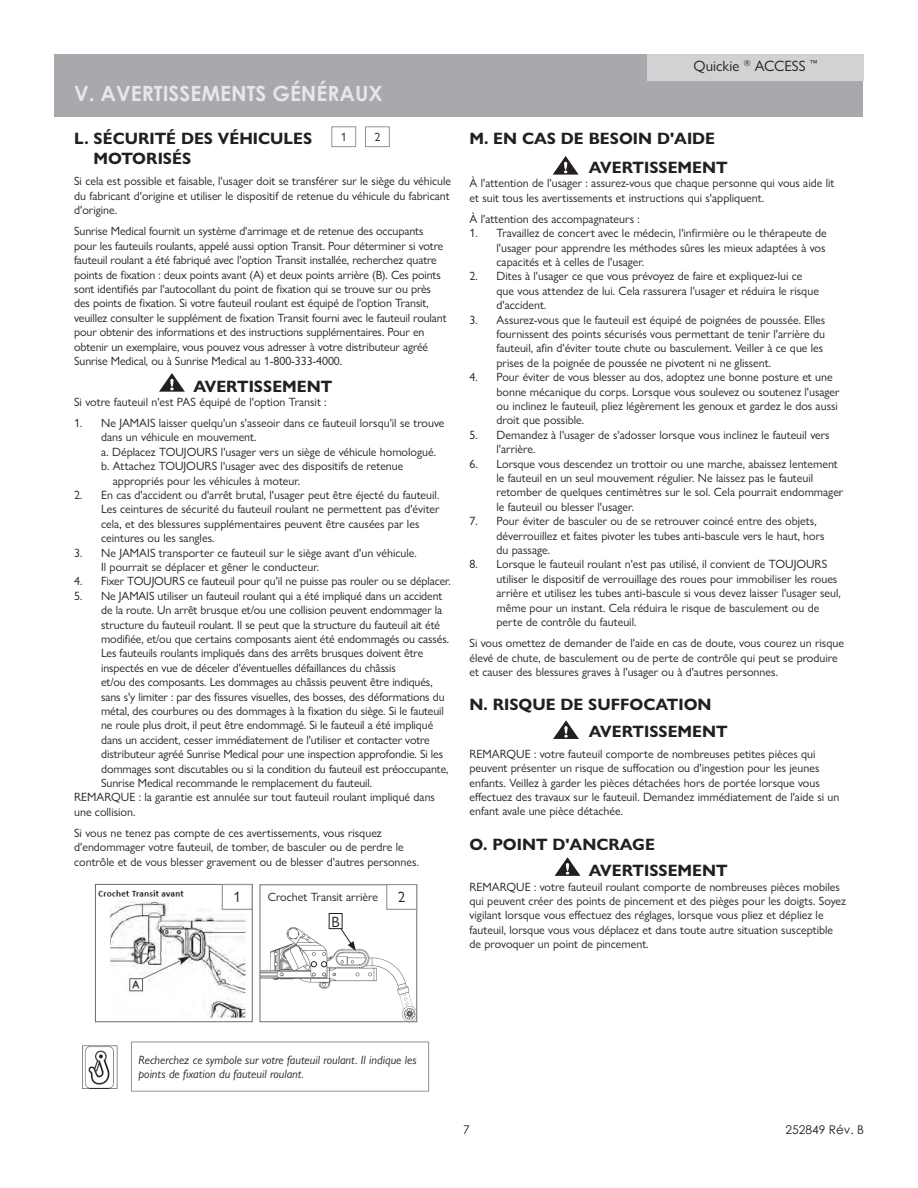
<style>
.page{position:relative;width:918px;height:1188px;background:#fff}
.page>*{position:absolute;margin:0;border:0;box-sizing:border-box;transform-origin:0 0}
.t1{font:700 21px "Century Gothic";color:#e6e7e9}
.t2{font:700 16.5px/19.8px "Gill Sans Nova";color:#231f20}
.t3{font:15px "Gill Sans Nova";color:#231f20}
.t4{font:12px/14.4px "Gill Sans Nova";color:#231f20}
.t5{font:italic 12px/14.4px "Gill Sans Nova";color:#231f20}
.t6{font:12px "Century Gothic";color:#231f20}
</style>
<div class="page">
<div style="left:54px;top:54px;width:808px;height:63px;background:#a8a9ad"></div>
<div style="left:647px;top:54px;width:217px;height:26px;background:#d1d2d4"></div>
<svg style="left:159px;top:373px;width:26px;height:19px"></svg>
<svg style="left:555px;top:857px;width:25px;height:19px"></svg>
<svg style="left:553px;top:156px;width:26px;height:19px"></svg>
<div style="left:331px;top:126px;width:25px;height:21px;border:1px solid #939598"></div>
<div style="left:365px;top:126px;width:25px;height:21px;border:1px solid #939598"></div>
<svg style="left:553px;top:720px;width:26px;height:19px"></svg>
<img style="left:262px;top:924px;width:153px;height:96px">
<div style="left:260px;top:884px;width:157px;height:138px;border:1px solid #6c6d70"></div>
<div style="left:131px;top:1042px;width:298px;height:50px;border:1px solid #939598"></div>
<img style="left:82px;top:1045px;width:36px;height:44px">
<img style="left:98px;top:888px;width:148px;height:130px">
<div style="left:95px;top:884px;width:158px;height:138px;border:1px solid #6c6d70"></div>
<div style="left:222px;top:885px;width:30px;height:24px;background:#fff"></div>
<div style="left:222px;top:884px;width:31px;height:26px;border:1px solid #939598"></div>
<div style="left:386px;top:884px;width:31px;height:26px;border:1px solid #939598"></div>
<svg style="left:335px;top:920px;width:21px;height:31px"></svg>
<div style="left:329px;top:914px;width:13px;height:15px;background:#fff"></div>
<div style="left:329px;top:913px;width:13px;height:16px;border:1px solid #231f20"></div>
<p class="t1" style="left:74px;top:78px;width:310px">V. AVERTISSEMENTS GÉNÉRAUX</p>
<p class="t4" style="left:341px;top:130px;width:7px">1</p>
<p class="t4" style="left:374px;top:130px;width:7px">2</p>
<p class="t2" style="left:94px;top:129px;width:220px;text-indent:-19px">L. SÉCURITÉ DES VÉHICULES<br>MOTORISÉS</p>
<p class="t4" style="left:74px;top:174px;width:379px;text-align:justify">Si cela est possible et faisable, l'usager doit se transférer sur le siège du véhicule du fabricant d'origine et utiliser le dispositif de retenue du véhicule du fabricant d'origine.</p>
<p class="t4" style="left:74px;top:224px;width:374px">Sunrise Medical fournit un système d'arrimage et de retenue des occupants pour les fauteuils roulants, appelé aussi option Transit. Pour déterminer si votre fauteuil roulant a été fabriqué avec l'option Transit installée, recherchez quatre points de fixation : deux points avant (A) et deux points arrière (B). Ces points sont identifiés par l'autocollant du point de fixation qui se trouve sur ou près des points de fixation. Si votre fauteuil roulant est équipé de l'option Transit, veuillez consulter le supplément de fixation Transit fourni avec le fauteuil roulant pour obtenir des informations et des instructions supplémentaires. Pour en obtenir un exemplaire, vous pouvez vous adresser à votre distributeur agréé Sunrise Medical, ou à Sunrise Medical au 1-800-333-4000.</p>
<p class="t2" style="left:193px;top:376px;width:140px">AVERTISSEMENT</p>
<p class="t4" style="left:74px;top:395px;width:254px">Si votre fauteuil n'est PAS équipé de l'option Transit :</p>
<p class="t4" style="left:74px;top:416px;width:372px">1. Ne JAMAIS laisser quelqu'un s'asseoir dans ce fauteuil lorsqu'il se trouve</p>
<p class="t4" style="left:101px;top:430px;width:157px">dans un véhicule en mouvement.</p>
<p class="t4" style="left:101px;top:444px;width:336px">a. Déplacez TOUJOURS l'usager vers un siège de véhicule homologué.</p>
<p class="t4" style="left:101px;top:459px;width:304px">b. Attachez TOUJOURS l'usager avec des dispositifs de retenue</p>
<p class="t4" style="left:113px;top:473px;width:189px">appropriés pour les véhicules à moteur.</p>
<p class="t4" style="left:101px;top:488px;width:340px;text-indent:-27px">2. En cas d'accident ou d'arrêt brutal, l'usager peut être éjecté du fauteuil.<br>Les ceintures de sécurité du fauteuil roulant ne permettent pas d'éviter cela, et des blessures supplémentaires peuvent être causées par les ceintures ou les sangles.</p>
<p class="t4" style="left:101px;top:545px;width:317px;text-indent:-27px">3. Ne JAMAIS transporter ce fauteuil sur le siège avant d'un véhicule.<br>Il pourrait se déplacer et gêner le conducteur.</p>
<p class="t4" style="left:74px;top:574px;width:378px">4. Fixer TOUJOURS ce fauteuil pour qu'il ne puisse pas rouler ou se déplacer.</p>
<p class="t4" style="left:101px;top:588px;width:349px;text-indent:-27px">5. Ne JAMAIS utiliser un fauteuil roulant qui a été impliqué dans un accident de la route. Un arrêt brusque et/ou une collision peuvent endommager la structure du fauteuil roulant. Il se peut que la structure du fauteuil ait été modifiée, et/ou que certains composants aient été endommagés ou cassés.<br>Les fauteuils roulants impliqués dans des arrêts brusques doivent être inspectés en vue de déceler d'éventuelles défaillances du châssis<br>et/ou des composants. Les dommages au châssis peuvent être indiqués, sans s'y limiter : par des fissures visuelles, des bosses, des déformations du métal, des courbures ou des dommages à la fixation du siège. Si le fauteuil ne roule plus droit, il peut être endommagé. Si le fauteuil a été impliqué dans un accident, cesser immédiatement de l'utiliser et contacter votre distributeur agréé Sunrise Medical pour une inspection approfondie. Si les dommages sont discutables ou si la condition du fauteuil est préoccupante, Sunrise Medical recommande le remplacement du fauteuil.</p>
<p class="t4" style="left:74px;top:790px;width:362px">REMARQUE : la garantie est annulée sur tout fauteuil roulant impliqué dans une collision.</p>
<p class="t4" style="left:74px;top:826px;width:346px">Si vous ne tenez pas compte de ces avertissements, vous risquez d'endommager votre fauteuil, de tomber, de basculer ou de perdre le contrôle et de vous blesser gravement ou de blesser d'autres personnes.</p>
<p class="t3" style="left:233px;top:888px;width:9px">1</p>
<p class="t3" style="left:398px;top:888px;width:9px">2</p>
<p class="t3" style="left:332px;top:912px;width:10px">B</p>
<p class="t4" style="left:268px;top:890px;width:112px">Crochet Transit arrière</p>
<p class="t3" style="left:694px;top:57px;width:126px">Quickie <sup>®</sup> ACCESS <sup>™</sup></p>
<p class="t2" style="left:470px;top:129px;width:247px">M. EN CAS DE BESOIN D'AIDE</p>
<p class="t2" style="left:589px;top:157px;width:140px">AVERTISSEMENT</p>
<p class="t4" style="left:470px;top:176px;width:366px">À l'attention de l'usager : assurez-vous que chaque personne qui vous aide lit et suit tous les avertissements et instructions qui s'appliquent.</p>
<p class="t4" style="left:470px;top:211px;width:172px">À l'attention des accompagnateurs :</p>
<p class="t4" style="left:497px;top:226px;width:332px;text-align:justify;text-indent:-27px">1. Travaillez de concert avec le médecin, l'infirmière ou le thérapeute de l'usager pour apprendre les méthodes sûres les mieux adaptées à vos capacités et à celles de l'usager.</p>
<p class="t4" style="left:497px;top:269px;width:324px;text-indent:-27px">2. Dites à l'usager ce que vous prévoyez de faire et expliquez-lui ce que vous attendez de lui. Cela rassurera l'usager et réduira le risque d'accident.</p>
<p class="t4" style="left:497px;top:312px;width:330px;text-indent:-27px">3. Assurez-vous que le fauteuil est équipé de poignées de poussée. Elles fournissent des points sécurisés vous permettant de tenir l'arrière du fauteuil, afin d'éviter toute chute ou basculement. Veiller à ce que les prises de la poignée de poussée ne pivotent ni ne glissent.</p>
<p class="t4" style="left:497px;top:370px;width:345px;text-indent:-27px">4. Pour éviter de vous blesser au dos, adoptez une bonne posture et une bonne mécanique du corps. Lorsque vous soulevez ou soutenez l'usager ou inclinez le fauteuil, pliez légèrement les genoux et gardez le dos aussi droit que possible.</p>
<p class="t4" style="left:497px;top:427px;width:335px;text-indent:-27px">5. Demandez à l'usager de s'adosser lorsque vous inclinez le fauteuil vers l'arrière.</p>
<p class="t4" style="left:497px;top:456px;width:348px;text-indent:-27px">6. Lorsque vous descendez un trottoir ou une marche, abaissez lentement le fauteuil en un seul mouvement régulier. Ne laissez pas le fauteuil retomber de quelques centimètres sur le sol. Cela pourrait endommager le fauteuil ou blesser l'usager.</p>
<p class="t4" style="left:497px;top:514px;width:330px;text-indent:-27px">7. Pour éviter de basculer ou de se retrouver coincé entre des objets, déverrouillez et faites pivoter les tubes anti-bascule vers le haut, hors du passage.</p>
<p class="t4" style="left:497px;top:557px;width:346px;text-indent:-27px">8. Lorsque le fauteuil roulant n'est pas utilisé, il convient de TOUJOURS utiliser le dispositif de verrouillage des roues pour immobiliser les roues arrière et utilisez les tubes anti-bascule si vous devez laisser l'usager seul, même pour un instant. Cela réduira le risque de basculement ou de perte de contrôle du fauteuil.</p>
<p class="t4" style="left:470px;top:636px;width:376px">Si vous omettez de demander de l'aide en cas de doute, vous courez un risque élevé de chute, de basculement ou de perte de contrôle qui peut se produire et causer des blessures graves à l'usager ou à d'autres personnes.</p>
<p class="t2" style="left:470px;top:695px;width:244px">N. RISQUE DE SUFFOCATION</p>
<p class="t2" style="left:589px;top:721px;width:140px">AVERTISSEMENT</p>
<p class="t4" style="left:470px;top:746px;width:371px">REMARQUE : votre fauteuil comporte de nombreuses petites pièces qui peuvent présenter un risque de suffocation ou d'ingestion pour les jeunes enfants. Veillez à garder les pièces détachées hors de portée lorsque vous effectuez des travaux sur le fauteuil. Demandez immédiatement de l'aide si un enfant avale une pièce détachée.</p>
<p class="t2" style="left:470px;top:834px;width:187px">O. POINT D'ANCRAGE</p>
<p class="t2" style="left:589px;top:861px;width:140px">AVERTISSEMENT</p>
<p class="t4" style="left:470px;top:879px;width:378px">REMARQUE : votre fauteuil roulant comporte de nombreuses pièces mobiles qui peuvent créer des points de pincement et des pièges pour les doigts. Soyez vigilant lorsque vous effectuez des réglages, lorsque vous pliez et dépliez le fauteuil, lorsque vous vous déplacez et dans toute autre situation susceptible de provoquer un point de pincement.</p>
<p class="t5" style="left:139px;top:1052px;width:280px">Recherchez ce symbole sur votre fauteuil roulant. Il indique les points de fixation du fauteuil roulant.</p>
<p class="t6" style="left:463px;top:1121px;width:8px">7</p>
<p class="t6" style="left:786px;top:1121px;width:80px">252849 Rév. B</p>
</div>
